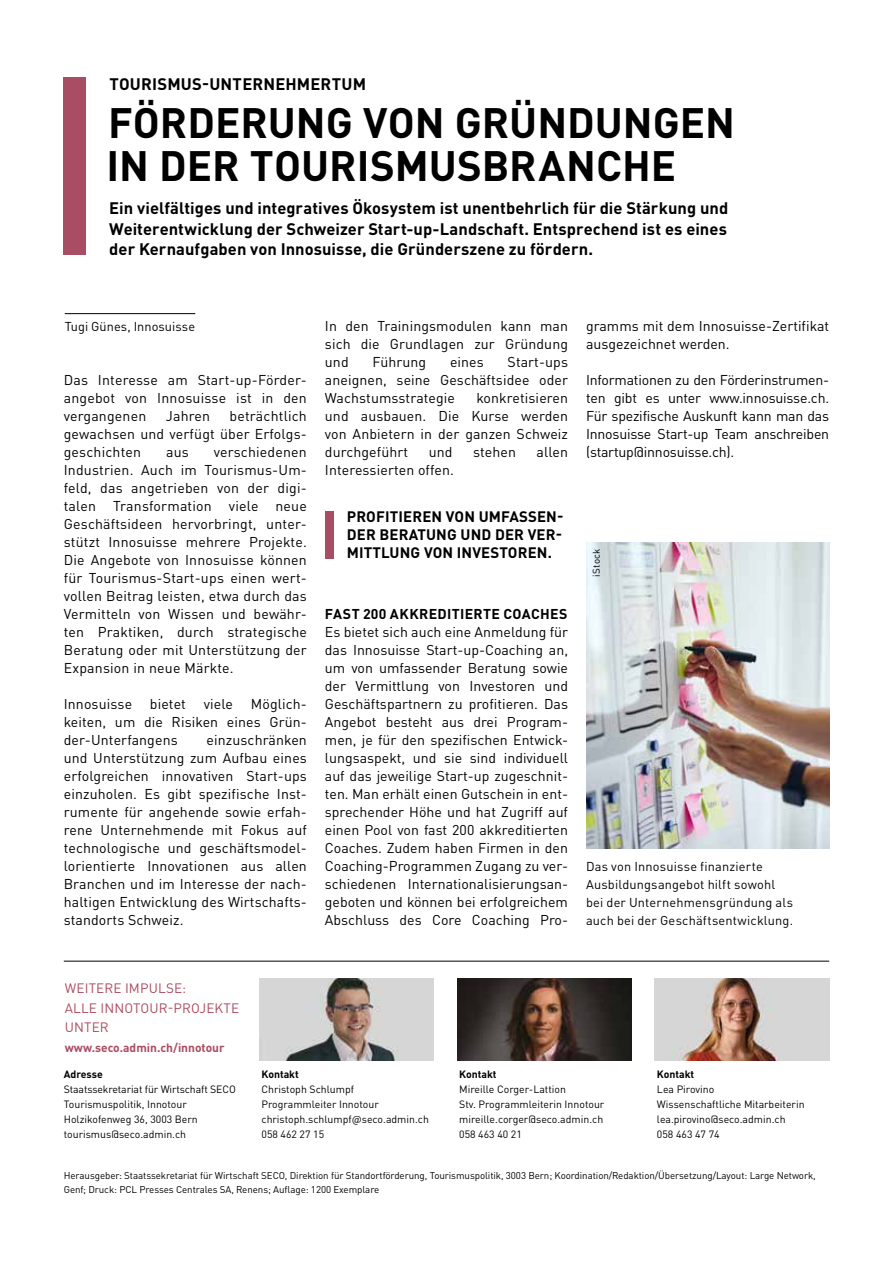
<style>
.page{position:relative;width:893px;height:1263px;background:#fff}
.page>*{position:absolute;margin:0;border:0;box-sizing:border-box;transform-origin:0 0}
.t1{font:700 42px/43.5px "DINOT";color:#000}
.t2{font:700 16.5px/20.2px "DINOT";letter-spacing:.005em;color:#000;text-align:justify}
.t3{font:700 15px/18px "DINOT";letter-spacing:.01em;color:#000;text-align:justify}
.t4{font:14.1px/18px "DINOT";letter-spacing:.01em;color:#000;text-align:justify}
.t5{font:700 14.1px "DINOT";letter-spacing:.025em;color:#000}
.t6{font:13.5px/19.5px "DINOT";letter-spacing:.01em;color:#aa4c61}
.t7{font:12.75px/18px "DINOT";letter-spacing:.01em;color:#000}
.t8{font:700 12px "DINOT";color:#aa4c61}
.t9{font:10.5px/15px "DINOT";color:#000}
.t10{font:700 10.5px "DINOT";color:#000}
.t11{font:9.75px/14.2px "DINOT";letter-spacing:-.005em;color:#000}
</style>
<div class="page">
<hr style="left:64px;top:961px;width:765px;height:1px;background:#000">
<hr style="left:65px;top:313px;width:130px;height:1px;background:#000">
<div style="left:64px;top:78px;width:22px;height:177px;background:#a84d63"></div>
<div style="left:325px;top:511px;width:9px;height:47px;background:#a84d63"></div>
<img style="left:457px;top:979px;width:174px;height:81px">
<img style="left:259px;top:979px;width:175px;height:81px">
<img style="left:655px;top:979px;width:174px;height:81px">
<img style="left:586px;top:542px;width:243px;height:306px">
<p class="t2" style="left:109px;top:73px;width:258px">TOURISMUS-UNTERNEHMERTUM</p>
<h1 class="t1" style="left:106px;top:97px;width:630px">FÖRDERUNG VON GRÜNDUNGEN<br>IN DER TOURISMUSBRANCHE</h1>
<p class="t2" style="left:109px;top:197px;width:621px">Ein vielfältiges und integratives Ökosystem ist unentbehrlich für die Stärkung und Weiterentwicklung der Schweizer Start-up-Landschaft. Entsprechend ist es eines der Kernaufgaben von Innosuisse, die Gründerszene zu fördern.</p>
<p class="t7" style="left:65px;top:316px;width:132px">Tugi Günes, Innosuisse</p>
<p class="t4" style="left:64px;top:369px;width:245px">Das Interesse am Start-up-Förder&shy;angebot von Innosuisse ist in den vergangenen</p>
<p class="t4" style="left:64px;top:406px;width:245px;text-indent:166px">beträchtlich gewachsen und verfügt über Erfolgs&shy;geschichten</p>
<p class="t4" style="left:166px;top:406px;width:46px">Jahren</p>
<p class="t4" style="left:64px;top:441px;width:245px;text-indent:150px">verschiedenen Industrien. Auch im Tourismus-Um&shy;feld, das angetrieben von der digi&shy;talen Transformation viele neue Geschäftsideen hervorbringt, unter&shy;stützt Innosuisse mehrere Projekte.<br>Die Angebote von Innosuisse können für Tourismus-Start-ups einen wert&shy;vollen Beitrag leisten, etwa durch das Vermitteln von Wissen und bewähr&shy;ten Praktiken, durch strategische Beratung oder mit Unterstützung der Expansion in neue Märkte.</p>
<p class="t4" style="left:64px;top:694px;width:70px">Innosuisse</p>
<p class="t4" style="left:150px;top:694px;width:38px">bietet</p>
<p class="t4" style="left:204px;top:694px;width:31px">viele</p>
<p class="t4" style="left:166px;top:441px;width:24px">aus</p>
<p class="t4" style="left:64px;top:694px;width:245px;text-indent:187px">Möglich&shy;keiten, um die Risiken eines Grün&shy;der-Unterfangens</p>
<p class="t4" style="left:64px;top:729px;width:245px;text-indent:143px">einzuschränken und Unterstützung zum Aufbau eines erfolgreichen innovativen Start-ups einzuholen. Es gibt spezifische Inst&shy;rumente für angehende sowie erfah&shy;rene Unternehmende mit Fokus auf technologische und geschäftsmodel&shy;lorientierte Innovationen aus allen Branchen und im Interesse der nach&shy;haltigen Entwicklung des Wirtschafts&shy;standorts Schweiz.</p>
<p class="t4" style="left:325px;top:315px;width:245px">In den Trainingsmodulen kann man sich die Grundlagen zur Gründung und</p>
<p class="t4" style="left:325px;top:352px;width:245px;text-indent:183px">Start-ups aneignen, seine Geschäftsidee oder Wachstumsstrategie</p>
<p class="t4" style="left:372px;top:352px;width:55px">Führung</p>
<p class="t4" style="left:450px;top:352px;width:35px">eines</p>
<p class="t4" style="left:325px;top:388px;width:245px;text-indent:152px">konkretisieren und ausbauen. Die Kurse werden von Anbietern in der ganzen Schweiz durchgeführt</p>
<p class="t4" style="left:429px;top:442px;width:25px">und</p>
<p class="t4" style="left:473px;top:442px;width:44px">stehen</p>
<p class="t4" style="left:537px;top:442px;width:33px">allen</p>
<p class="t4" style="left:325px;top:460px;width:131px">Interessierten offen.</p>
<p class="t3" style="left:347px;top:506px;width:218px">PROFITIEREN VON UMFASSEN-DER BERATUNG UND DER VER-MITTLUNG VON INVESTOREN.</p>
<p class="t5" style="left:325px;top:603px;width:244px">FAST 200 AKKREDITIERTE COACHES</p>
<p class="t4" style="left:325px;top:622px;width:245px">Es bietet sich auch eine Anmeldung für das Innosuisse Start-up-Coaching an, um von umfassender Beratung sowie der Vermittlung von Investoren und Geschäftspartnern zu profitieren. Das Angebot besteht aus drei Program&shy;men, je für den spezifischen Entwick&shy;lungsaspekt, und sie sind individuell auf das jeweilige Start-up zugeschnit&shy;ten. Man erhält einen Gutschein in ent&shy;sprechender Höhe und hat Zugriff auf einen Pool von fast 200 akkreditierten Coaches. Zudem haben Firmen in den Coaching-Programmen Zugang zu ver&shy;schiedenen Internationalisierungsan&shy;geboten und können bei erfolgreichem Abschluss des Core Coaching Pro-</p>
<p class="t4" style="left:586px;top:315px;width:245px">gramms mit dem Innosuisse-Zertifikat ausgezeichnet werden.</p>
<p class="t4" style="left:586px;top:370px;width:245px">Informationen zu den Förderinstrumen&shy;ten gibt es unter www.innosuisse.ch.<br>Für spezifische Auskunft kann man das Innosuisse Start-up Team anschreiben (startup@innosuisse.ch).</p>
<p class="t11" style="left:588px;top:576px;width:29px;rotate:-90deg">iStock</p>
<p class="t7" style="left:586px;top:856px;width:209px">Das von Innosuisse finanzierte Ausbildungsangebot hilft sowohl bei der Unternehmensgründung als auch bei der Geschäftsentwicklung.</p>
<p class="t6" style="left:65px;top:977px;width:176px">WEITERE IMPULSE:<br>ALLE INNOTOUR-PROJEKTE<br>UNTER</p>
<p class="t8" style="left:65px;top:1038px;width:161px">www.seco.admin.ch/innotour</p>
<p class="t10" style="left:64px;top:1066px;width:41px">Adresse</p>
<p class="t9" style="left:64px;top:1080px;width:174px">Staatssekretariat für Wirtschaft SECO<br>Tourismuspolitik, Innotour<br>Holzikofenweg 36, 3003 Bern tourismus@seco.admin.ch</p>
<p class="t10" style="left:261px;top:1066px;width:39px">Kontakt</p>
<p class="t9" style="left:261px;top:1080px;width:169px">Christoph Schlumpf<br>Programmleiter Innotour christoph.schlumpf@seco.admin.ch<br>058 462 27 15</p>
<p class="t10" style="left:459px;top:1066px;width:39px">Kontakt</p>
<p class="t9" style="left:459px;top:1080px;width:147px">Mireille Corger-Lattion<br>Stv. Programmleiterin Innotour mireille.corger@seco.admin.ch<br>058 463 40 21</p>
<p class="t10" style="left:657px;top:1066px;width:39px">Kontakt</p>
<p class="t9" style="left:657px;top:1080px;width:149px">Lea Pirovino<br>Wissenschaftliche Mitarbeiterin lea.pirovino@seco.admin.ch<br>058 463 47 74</p>
<p class="t11" style="left:64px;top:1168px;width:753px">Herausgeber: Staatssekretariat für Wirtschaft SECO, Direktion für Standortförderung, Tourismuspolitik, 3003 Bern; Koordination/Redaktion/Übersetzung/Layout: Large Network,<br>Genf; Druck: PCL Presses Centrales SA, Renens; Auflage: 1200 Exemplare</p>
</div>
